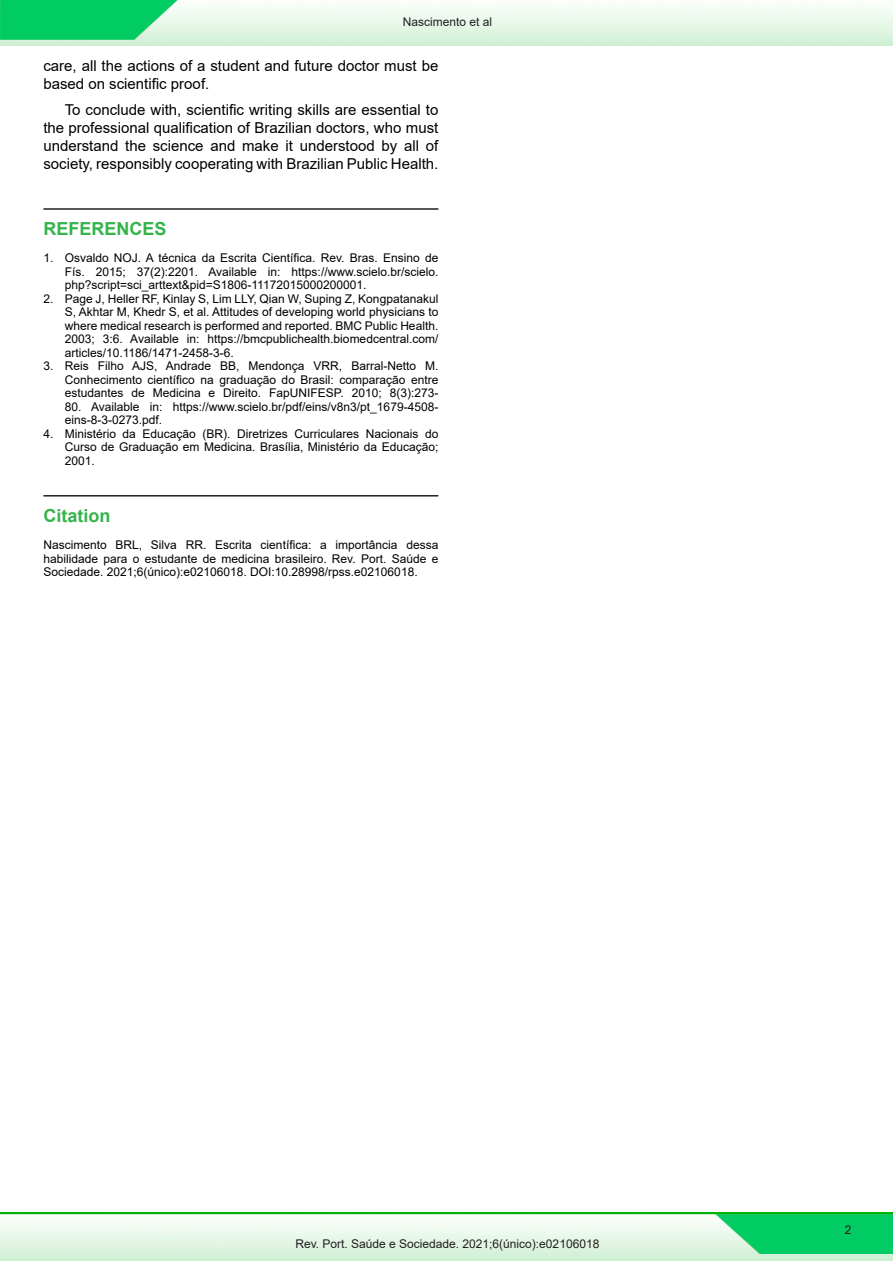
<style>
.page{position:relative;width:893px;height:1263px;background:#fff}
.page>*{position:absolute;margin:0;border:0;box-sizing:border-box;transform-origin:0 0}
.Título_Referência_e{font:700 18px "Arial";color:#35b44a}
.Texto{font:15px/18px "Arial";color:#000}
.Referências{font:12px/13.5px "Arial";color:#000;text-align:justify}
.Texto_como_citar{font:12px/13.5px "Arial";color:#000;text-align:justify}
.Rodapé{font:12px "Arial";color:#231f20}
.Numeração{font:12px "Arial";color:#231f20}
</style>
<div class="page">
<img style="left:1px;top:1212px;width:892px;height:48px">
<img style="left:1px;top:0;width:892px;height:45px">
<hr style="left:43px;top:208px;width:395px;height:2px;background:#231f20">
<hr style="left:43px;top:495px;width:395px;height:1px;background:#231f20">
<p class="Rodapé" style="left:403px;top:13px;width:91px">Nascimento et al</p>
<p class="Texto" style="left:43px;top:57px;width:396px">care, all the actions of a student and future doctor must be based on scientific proof.</p>
<p class="Texto" style="left:43px;top:101px;width:396px;text-align:justify;text-indent:21px">To conclude with, scientific writing skills are essential to the professional qualification of Brazilian doctors, who must understand the science and make it understood by all of society, responsibly cooperating with Brazilian Public Health.</p>
<p class="Título_Referência_e" style="left:43px;top:216px;width:125px">REFERENCES</p>
<p class="Referências" style="left:65px;top:251px;width:375px;text-indent:-21px">1. Osvaldo NOJ. A técnica da Escrita Científica. Rev. Bras. Ensino de Fís. 2015; 37(2):2201. Available in: https://www.scielo.br/scielo. php?script=sci_arttext&amp;pid=S1806-11172015000200001.</p>
<p class="Referências" style="left:65px;top:292px;width:375px;text-indent:-21px">2. Page J, Heller RF, Kinlay S, Lim LLY, Qian W, Suping Z, Kongpatanakul S, Akhtar M, Khedr S, et al. Attitudes of developing world physicians to where medical research is performed and reported. BMC Public Health.<br>2003; 3:6. Available in: https://bmcpublichealth.biomedcentral.com/ articles/10.1186/1471-2458-3-6.</p>
<p class="Referências" style="left:65px;top:359px;width:375px;text-indent:-21px">3. Reis Filho AJS, Andrade BB, Mendonça VRR, Barral-Netto M.<br>Conhecimento científico na graduação do Brasil: comparação entre estudantes de Medicina e Direito. FapUNIFESP. 2010; 8(3):273-</p>
<p class="Referências" style="left:65px;top:400px;width:375px">80. Available in: https://www.scielo.br/pdf/eins/v8n3/pt_1679-4508- eins-8-3-0273.pdf.</p>
<p class="Referências" style="left:65px;top:427px;width:375px;text-indent:-21px">4. Ministério da Educação (BR). Diretrizes Curriculares Nacionais do Curso de Graduação em Medicina. Brasília, Ministério da Educação; 2001.</p>
<p class="Título_Referência_e" style="left:43px;top:503px;width:68px">Citation</p>
<p class="Texto_como_citar" style="left:43px;top:538px;width:396px">Nascimento BRL, Silva RR. Escrita científica: a importância dessa habilidade para o estudante de medicina brasileiro. Rev. Port. Saúde e Sociedade. 2021;6(único):e02106018. DOI:10.28998/rpss.e02106018.</p>
<p class="Rodapé" style="left:295px;top:1235px;width:305px">Rev. Port. Saúde e Sociedade. 2021;6(único):e02106018</p>
<p class="Numeração" style="left:845px;top:1221px;width:8px">2</p>
</div>
